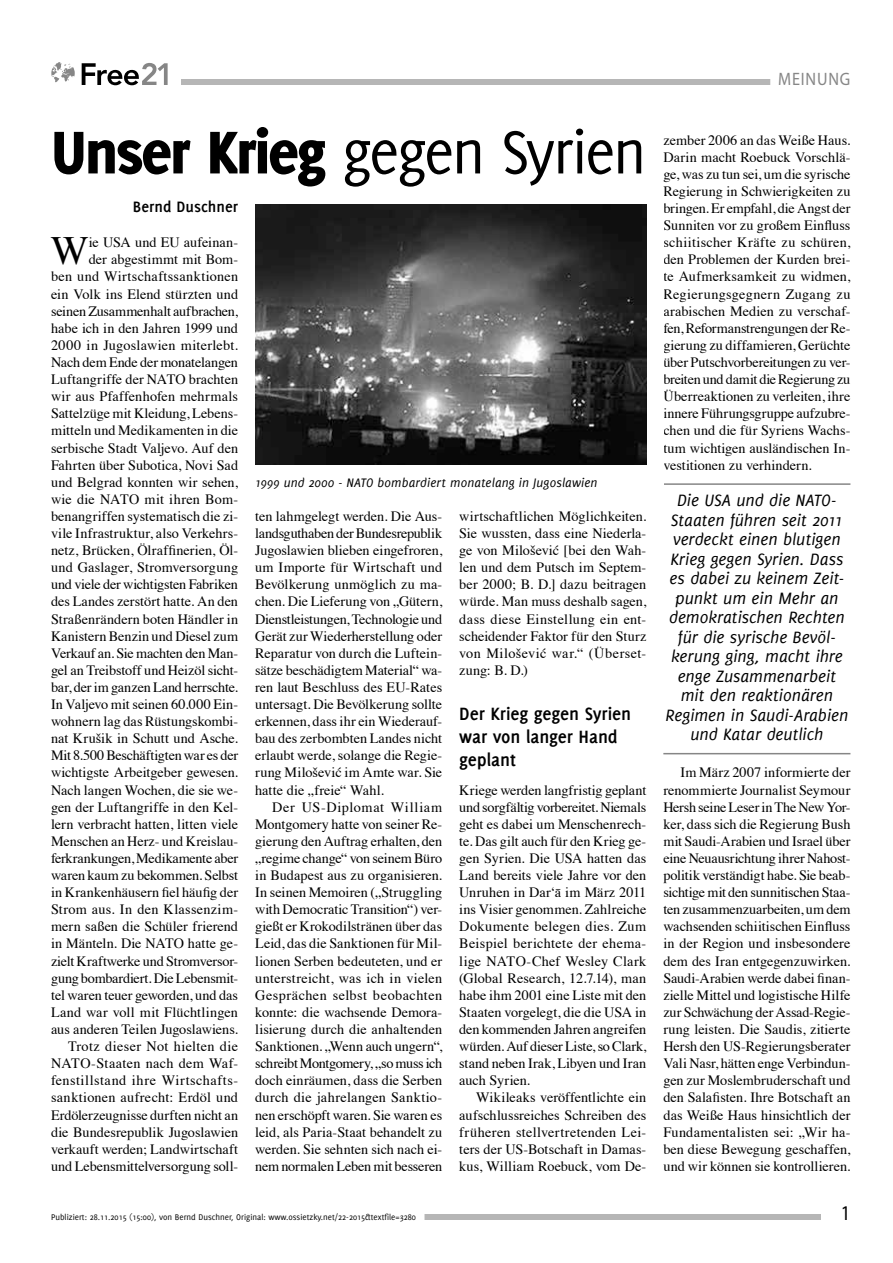
<style>
.page{position:relative;width:893px;height:1263px;background:#fff}
.page>*{position:absolute;margin:0;border:0;box-sizing:border-box;transform-origin:0 0}
.t1{font:66px "Delicious";letter-spacing:-.035em;color:#000}
.t2{font:40.05px "Times";color:#000}
.t3{font:21px "Myriad Pro";color:#000;scale:.9 1}
.t4{font:700 19.5px/23.4px "Delicious";letter-spacing:-.005em;color:#000}
.t5{font:italic 18px/19.5px "Delicious";color:#000;text-align:center}
.t6{font:18px "Myriad Pro";letter-spacing:.05em;color:#868686;scale:.9 1}
.t7{font:700 16.5px "Delicious";color:#000}
.t8{font:14.25px/17.1px "Times";color:#000;text-align:justify}
.t9{font:italic 13.5px "Delicious";letter-spacing:.01em;color:#000}
.t10{font:9px "Delicious";color:#000}
.s1{font-weight:800}
</style>
<div class="page">
<div style="left:181px;top:79px;width:669px;height:6px;background:#b6b6b6"></div>
<div style="left:55px;top:1214px;width:766px;height:6px;background:#b6b6b6"></div>
<div style="left:43px;top:1212px;width:381px;height:12px;background:#fff"></div>
<div style="left:770px;top:74px;width:89px;height:15px;background:#fff"></div>
<svg style="left:82px;top:63px;width:86px;height:22px"></svg>
<svg style="left:51px;top:62px;width:24px;height:20px"></svg>
<hr style="left:663px;top:483px;width:187px;height:2px;background:#868686">
<hr style="left:663px;top:753px;width:187px;height:1px;background:#868686">
<img style="left:255px;top:204px;width:391px;height:260px">
<h1 class="t1" style="left:51px;top:115px;width:597px"><span class="s1">Unser Krieg</span> gegen Syrien</h1>
<p class="t7" style="left:133px;top:198px;width:107px">Bernd Duschner</p>
<p class="t8" style="left:51px;top:233px;width:189px;text-align:right">ie USA und EU aufeinan-<br>der abgestimmt mit Bom-<br>ben und Wirtschaftssanktionen ein Volk ins Elend stürzten und seinen Zusammenhalt aufbrachen, habe ich in den Jahren 1999 und<br>2000 in Jugoslawien miterlebt.<br>Nach dem Ende der monatelangen<br>Luftangriffe der NATO brachten wir aus Pfaffenhofen mehrmals<br>Sattelzüge mit Kleidung, Lebens&shy;mitteln und Medikamenten in die serbische Stadt Valjevo. Auf den<br>Fahrten über Subotica, Novi Sad und Belgrad konnten wir sehen, wie die NATO mit ihren Bom&shy;benangriffen systematisch die zi&shy;vile Infrastruktur, also Verkehrs&shy;netz, Brücken, Ölraffinerien, Öl&shy;und Gaslager, Stromversorgung und viele der wichtigsten Fabriken des Landes zerstört hatte. An den<br>Straßenrändern boten Händler in<br>Kanistern Benzin und Diesel zum<br>Verkauf an. Sie machten den Man&shy;gel an Treibstoff und Heizöl sicht&shy;bar, der im ganzen Land herrschte.<br>In Valjevo mit seinen 60.000 Ein&shy;wohnern lag das Rüstungskombi&shy;nat Krušik in Schutt und Asche.<br>Mit 8.500 Beschäftigten war es der wichtigste Arbeitgeber gewesen.<br>Nach langen Wochen, die sie we&shy;gen der Luftangriffe in den Kel&shy;lern verbracht hatten, litten viele<br>Menschen an Herz- und Kreislau&shy;ferkrankungen, Medikamente aber waren kaum zu bekommen. Selbst in Krankenhäusern fiel häufig der<br>Strom aus. In den Klassenzim&shy;mern saßen die Schüler frierend in Mänteln. Die NATO hatte ge&shy;zielt Kraftwerke und Stromversor&shy;gung bombardiert. Die Lebensmit&shy;tel waren teuer geworden, und das<br>Land war voll mit Flüchtlingen aus anderen Teilen Jugoslawiens.<br>Trotz dieser Not hielten die<br>NATO-Staaten nach dem Waf&shy;fenstillstand ihre Wirtschafts&shy;sanktionen aufrecht: Erdöl und<br>Erdölerzeugnisse durften nicht an die Bundesrepublik Jugoslawien verkauft werden; Landwirtschaft und Lebensmittelversorgung soll-</p>
<h2 class="t2" style="left:51px;top:213px;width:39px">W</h2>
<p class="t9" style="left:255px;top:475px;width:344px">1999 und 2000 - NATO bombardiert monatelang in Jugoslawien</p>
<p class="t8" style="left:255px;top:506px;width:189px">ten lahmgelegt werden. Die Aus&shy;landsguthaben der Bundesrepublik Jugoslawien blieben eingefroren, um Importe für Wirtschaft und Bevölkerung unmöglich zu ma&shy;chen. Die Lieferung von „Gütern, Dienstleistungen, Technologie und Gerät zur Wiederherstellung oder Reparatur von durch die Luftein&shy;sätze beschädigtem Material“ wa&shy;ren laut Beschluss des EU-Rates untersagt. Die Bevölkerung sollte erkennen, dass ihr ein Wiederauf&shy;bau des zerbombten Landes nicht erlaubt werde, solange die Regie&shy;rung Milošević im Amte war. Sie hatte die „freie“ Wahl.</p>
<p class="t8" style="left:255px;top:797px;width:189px;text-indent:17px">Der US-Diplomat William Montgomery hatte von seiner Re&shy;gierung den Auftrag erhalten, den „regime change“ von seinem Büro in Budapest aus zu organisieren.<br>In seinen Memoiren („Struggling with Democratic Transition“) ver&shy;gießt er Krokodilstränen über das Leid, das die Sanktionen für Mil&shy;lionen Serben bedeuteten, und er unterstreicht, was ich in vielen Gesprächen selbst beobachten konnte: die wachsende Demora&shy;lisierung durch die anhaltenden Sanktionen. „Wenn auch ungern“, schreibt Montgomery, „so muss ich doch einräumen, dass die Serben durch die jahrelangen Sanktio&shy;nen erschöpft waren. Sie waren es leid, als Paria-Staat behandelt zu werden. Sie sehnten sich nach ei&shy;nem normalen Leben mit besseren</p>
<p class="t8" style="left:459px;top:506px;width:189px">wirtschaftlichen Möglichkeiten.<br>Sie wussten, dass eine Niederla&shy;ge von Milošević [bei den Wah&shy;len und dem Putsch im Septem&shy;ber 2000; B. D.] dazu beitragen würde. Man muss deshalb sagen, dass diese Einstellung ein ent&shy;scheidender Faktor für den Sturz von Milošević war.“ (Überset&shy;zung: B. D.)</p>
<h3 class="t4" style="left:459px;top:701px;width:173px">Der Krieg gegen Syrien war von langer Hand geplant</h3>
<p class="t8" style="left:459px;top:780px;width:189px">Kriege werden langfristig geplant und sorgfältig vorbereitet. Niemals geht es dabei um Menschenrech&shy;te. Das gilt auch für den Krieg ge&shy;gen Syrien. Die USA hatten das Land bereits viele Jahre vor den Unruhen in Dar‘ā im März 2011 ins Visier genommen. Zahlreiche Dokumente belegen dies. Zum Beispiel berichtete der ehema&shy;lige NATO-Chef Wesley Clark (Global Research, 12.7.14), man habe ihm 2001 eine Liste mit den Staaten vorgelegt, die die USA in den kommenden Jahren angreifen würden. Auf dieser Liste, so Clark, stand neben Irak, Libyen und Iran auch Syrien.</p>
<p class="t8" style="left:459px;top:1088px;width:189px;text-indent:17px">Wikileaks veröffentlichte ein aufschlussreiches Schreiben des früheren stellvertretenden Lei&shy;ters der US-Botschaft in Damas&shy;kus, William Roebuck, vom De-</p>
<p class="t6" style="left:778px;top:68px;width:81px">MEINUNG</p>
<p class="t8" style="left:663px;top:130px;width:189px">zember 2006 an das Weiße Haus.<br>Darin macht Roebuck Vorschlä&shy;ge, was zu tun sei, um die syrische Regierung in Schwierigkeiten zu bringen. Er empfahl, die Angst der Sunniten vor zu großem Einfluss schiitischer Kräfte zu schüren, den Problemen der Kurden brei&shy;te Aufmerksamkeit zu widmen, Regierungsgegnern Zugang zu arabischen Medien zu verschaf&shy;fen, Reformanstrengungen der Re&shy;gierung zu diffamieren, Gerüchte über Putschvorbereitungen zu ver&shy;breiten und damit die Regierung zu Überreaktionen zu verleiten, ihre innere Führungsgruppe aufzubre&shy;chen und die für Syriens Wachs&shy;tum wichtigen ausländischen In&shy;vestitionen zu verhindern.</p>
<p class="t5" style="left:665px;top:490px;width:184px">Die USA und die NATO-<br>Staaten führen seit 2011 verdeckt einen blutigen<br>Krieg gegen Syrien. Dass es dabei zu keinem Zeit&shy;punkt um ein Mehr an demokratischen Rechten für die syrische Bevöl&shy;kerung ging, macht ihre enge Zusammenarbeit mit den reaktionären<br>Regimen in Saudi-Arabien und Katar deutlich</p>
<p class="t8" style="left:663px;top:763px;width:189px;text-indent:17px">Im März 2007 informierte der renommierte Journalist Seymour Hersh seine Leser in The New Yor&shy;ker, dass sich die Regierung Bush mit Saudi-Arabien und Israel über eine Neuausrichtung ihrer Nahost&shy;politik verständigt habe. Sie beab&shy;sichtige mit den sunnitischen Staa&shy;ten zusammenzuarbeiten, um dem wachsenden schiitischen Einfluss in der Region und insbesondere dem des Iran entgegenzuwirken.<br>Saudi-Arabien werde dabei finan&shy;zielle Mittel und logistische Hilfe zur Schwächung der Assad-Regie&shy;rung leisten. Die Saudis, zitierte Hersh den US-Regierungsberater Vali Nasr, hätten enge Verbindun&shy;gen zur Moslembruderschaft und den Salafisten. Ihre Botschaft an das Weiße Haus hinsichtlich der Fundamentalisten sei: „Wir ha&shy;ben diese Bewegung geschaffen, und wir können sie kontrollieren.</p>
<p class="t10" style="left:51px;top:1212px;width:366px">Publiziert: 28.11.2015 (15:00), von Bernd Duschner, Original: www.ossietzky.net/22-2015&amp;textfile=3280</p>
<h3 class="t3" style="left:841px;top:1200px;width:12px">1</h3>
</div>
